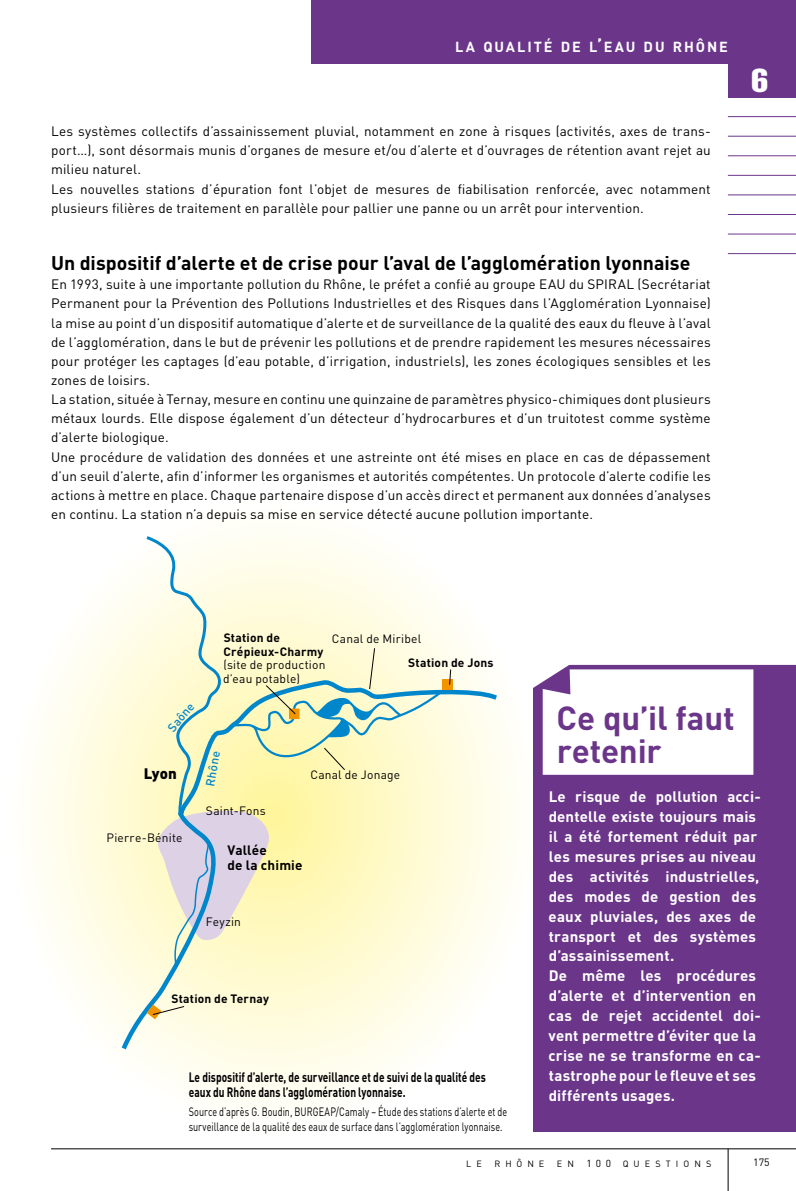
<style>
.page{position:relative;width:796px;height:1191px;background:#fff}
.page>*{position:absolute;margin:0;border:0;box-sizing:border-box;transform-origin:0 0}
.t1{font:700 33px/33px "DIN";letter-spacing:-.005em;color:#6b368a}
.t2{font:800 32.85px "Akzidenz Grotesk BE";color:#fff}
.t3{font:700 19.5px "DIN";color:#000}
.t4{font:700 15px/19.8px "DIN";letter-spacing:.01em;color:#fff}
.t5{font:900 15px "DIN";color:#000}
.t6{font:700 14.4px "DIN";letter-spacing:.135em;color:#fff}
.t7{font:13.5px/19.2px "DIN";letter-spacing:.01em;color:#000}
.t8{font:700 13.5px/15px "DIN";letter-spacing:.005em;color:#000;scale:.75 1}
.t9{font:700 13.5px/15px "DIN";letter-spacing:.005em;color:#000}
.t10{font:12px/15px "DIN";letter-spacing:.01em;color:#000;scale:.75 1}
.t11{font:12px/13.5px "DIN";letter-spacing:.01em;color:#000}
.t12{font:700 12px/13.5px "DIN";letter-spacing:.015em;color:#000}
.t13{font:500 12px "DIN";color:#0086cb}
.t14{font:10.5px "DIN";color:#000}
.t15{font:9px "DIN";letter-spacing:.555em;color:#000}
.s1{font-size:19.2px}
.s2{font-size:10.2px}
</style>
<div class="page">
<hr style="left:51px;top:1148px;width:744px;height:1px;background:#000">
<hr style="left:727px;top:1148px;width:1px;height:43px;background:#000">
<svg style="left:37px;top:603px;width:502px;height:529px"></svg>
<svg style="left:443px;top:675px;width:59px;height:145px"></svg>
<div style="left:442px;top:679px;width:10px;height:11px;background:#f29400"></div>
<div style="left:727px;top:0;width:68px;height:98px;background:#6b368a"></div>
<div style="left:310px;top:0;width:485px;height:64px;background:#6b368a"></div>
<hr style="left:727px;top:116px;width:68px;height:1px;background:#6b368a">
<hr style="left:727px;top:136px;width:68px;height:1px;background:#6b368a">
<hr style="left:727px;top:155px;width:68px;height:1px;background:#6b368a">
<hr style="left:727px;top:175px;width:68px;height:1px;background:#6b368a">
<hr style="left:727px;top:214px;width:68px;height:1px;background:#6b368a">
<hr style="left:727px;top:234px;width:68px;height:1px;background:#6b368a">
<hr style="left:727px;top:253px;width:68px;height:1px;background:#6b368a">
<hr style="left:727px;top:194px;width:68px;height:1px;background:#6b368a">
<div style="left:533px;top:668px;width:262px;height:463px;background:#6b368a"></div>
<div style="left:544px;top:657px;width:207px;height:116px;background:#fff"></div>
<div style="left:542px;top:655px;width:211px;height:120px;border:3px solid #fff"></div>
<div style="left:517px;top:646px;width:278px;height:20px;background:#fff"></div>
<hr style="left:522px;top:665px;width:273px;height:4px;background:#6b368a">
<svg style="left:521px;top:638px;width:63px;height:57px"></svg>
<svg style="left:449px;top:669px;width:2px;height:16px"></svg>
<svg style="left:118px;top:533px;width:325px;height:521px;background:#f4f4d4"></svg>
<p class="t6" style="left:455px;top:37px;width:274px">LA QUALITÉ DE L<span class="s1">’</span>EAU DU RHÔNE</p>
<p class="t7" style="left:51px;top:121px;width:661px">Les systèmes collectifs d’assainissement pluvial, notamment en zone à risques (activités, axes de trans&shy;port…), sont désormais munis d’organes de mesure et/ou d’alerte et d’ouvrages de rétention avant rejet au milieu naturel.<br>Les nouvelles stations d’épuration font l’objet de mesures de fiabilisation renforcée, avec notamment plusieurs filières de traitement en parallèle pour pallier une panne ou un arrêt pour intervention.</p>
<h3 class="t3" style="left:51px;top:250px;width:640px">Un dispositif d’alerte et de crise pour l’aval de l’agglomération lyonnaise</h3>
<p class="t7" style="left:51px;top:274px;width:661px">En 1993, suite à une importante pollution du Rhône, le préfet a confié au groupe EAU du SPIRAL (Secrétariat Permanent pour la Prévention des Pollutions Industrielles et des Risques dans l’Agglomération Lyonnaise) la mise au point d’un dispositif automatique d’alerte et de surveillance de la qualité des eaux du fleuve à l’aval de l’agglomération, dans le but de prévenir les pollutions et de prendre rapidement les mesures nécessaires pour protéger les captages (d’eau potable, d’irrigation, industriels), les zones écologiques sensibles et les zones de loisirs.<br>La station, située à Ternay, mesure en continu une quinzaine de paramètres physico-chimiques dont plusieurs métaux lourds. Elle dispose également d’un détecteur d’hydrocarbures et d’un truitotest comme système d’alerte biologique.<br>Une procédure de validation des données et une astreinte ont été mises en place en cas de dépassement d’un seuil d’alerte, afin d’informer les organismes et autorités compétentes. Un protocole d’alerte codifie les actions à mettre en place. Chaque partenaire dispose d’un accès direct et permanent aux données d’analyses en continu. La station n’a depuis sa mise en service détecté aucune pollution importante.</p>
<h2 class="t2" style="left:750px;top:62px;width:19px">6</h2>
<p class="t12" style="left:223px;top:630px;width:101px">Station de<br>Crépieux-Charmy</p>
<p class="t11" style="left:223px;top:658px;width:104px">(site de production d’eau potable)</p>
<p class="t12" style="left:408px;top:655px;width:87px">Station de Jons</p>
<p class="t11" style="left:332px;top:631px;width:91px">Canal de Miribel</p>
<p class="t13" style="left:164px;top:725px;width:36px;rotate:-51deg">Saône</p>
<p class="t5" style="left:144px;top:764px;width:35px">Lyon</p>
<p class="t11" style="left:106px;top:830px;width:77px">Pierre-Bénite</p>
<p class="t13" style="left:202px;top:784px;width:37px;rotate:-80deg">Rhône</p>
<p class="t11" style="left:206px;top:803px;width:61px">Saint-Fons</p>
<p class="t11" style="left:310px;top:767px;width:91px">Canal de Jonage</p>
<p class="t9" style="left:227px;top:841px;width:76px">Vallée<br>de la chimie</p>
<p class="t11" style="left:206px;top:914px;width:37px">Feyzin</p>
<p class="t12" style="left:171px;top:991px;width:99px">Station de Ternay</p>
<p class="t8" style="left:189px;top:1069px;width:397px">Le dispositif d’alerte, de surveillance et de suivi de la qualité des eaux du Rhône dans l’agglomération lyonnaise.</p>
<p class="t10" style="left:189px;top:1104px;width:426px">Source d’après G. Boudin, BURGEAP/Camaly – Étude des stations d’alerte et de surveillance de la qualité des eaux de surface dans l’agglomération lyonnaise.</p>
<h1 class="t1" style="left:556px;top:700px;width:180px">Ce qu’il faut retenir</h1>
<p class="t4" style="left:548px;top:786px;width:213px">Le risque de pollution acci&shy;dentelle existe toujours mais il a été fortement réduit par les mesures prises au niveau des activités industrielles, des modes de gestion des eaux pluviales, des axes de transport et des systèmes d’assainissement.<br>De même les procédures d’alerte et d’intervention en cas de rejet accidentel doi&shy;vent permettre d’éviter que la crise ne se transforme en ca&shy;tastrophe pour le fleuve et ses différents usages.</p>
<p class="t15" style="left:466px;top:1157px;width:17px">L E</p>
<p class="t15" style="left:494px;top:1157px;width:51px">RHÔNE</p>
<p class="t15" style="left:556px;top:1157px;width:156px">EN <span class="s2">100</span> QUESTIONS</p>
<p class="t14" style="left:752px;top:1155px;width:18px">175</p>
</div>
